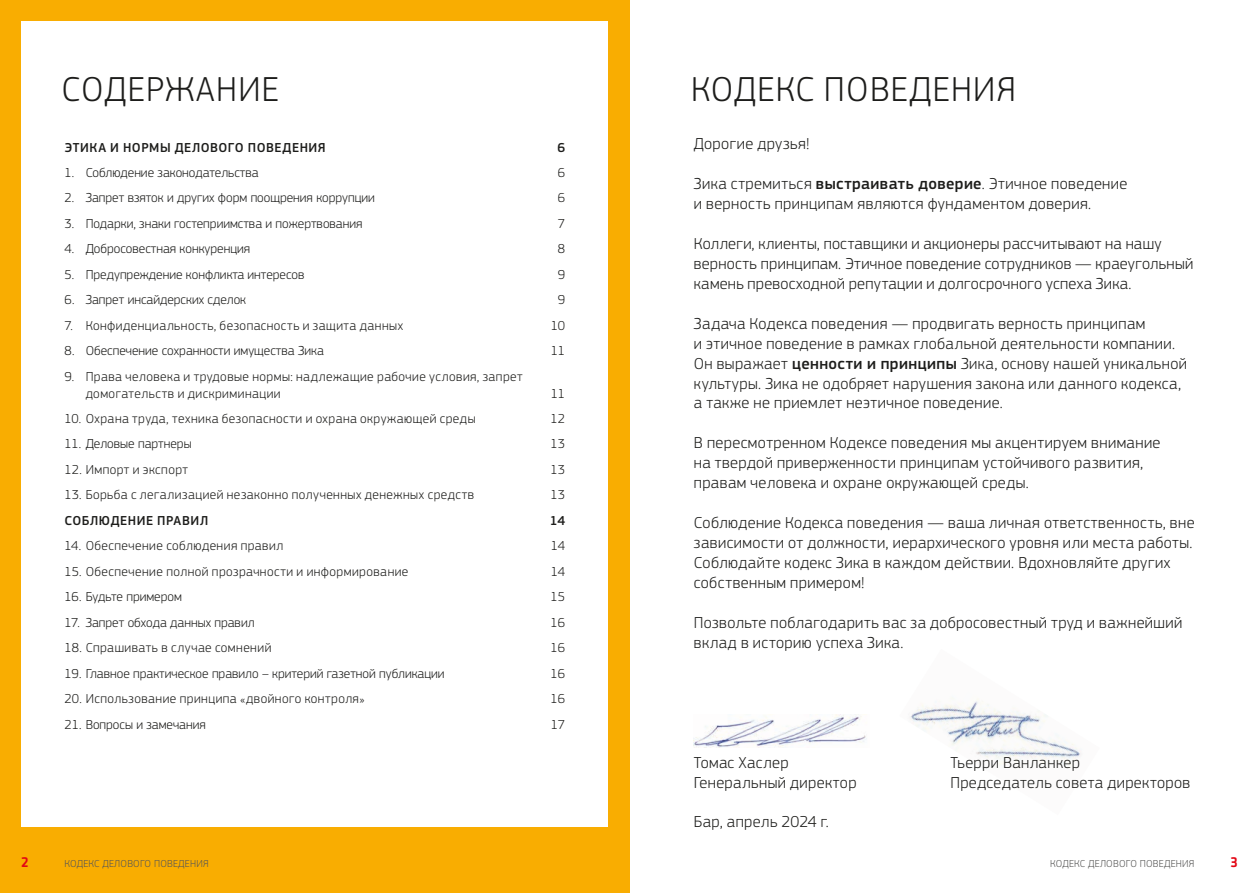
<style>
.page{position:relative;width:1259px;height:893px;background:#fff}
.page>*{position:absolute;margin:0;border:0;box-sizing:border-box;transform-origin:0 0}
.SI_Klavika_HL2{font:300 36px "PF Square Sans Pro";letter-spacing:.035em;color:#1d1d1b}
.SI_Klavica_HL2{font:300 36px "PF Square Sans Pro";letter-spacing:.035em;color:#1d1d1b}
.SI_Klavika_copy{font:300 16.5px/20px "PF Square Sans Pro";letter-spacing:.025em;color:#1d1d1b}
.t1{font:500 15px "Klavika";color:#e30614}
.SI_Klavika_copy-2{font:300 13.5px "PF Square Sans Pro";letter-spacing:.005em;color:#1d1d1b}
.SI_Klavika_copy-3{font:300 13.5px/17px "PF Square Sans Pro";letter-spacing:.035em;color:#1d1d1b}
.SI_Klavika_copy-4{font:500 13.5px "PF Square Sans Pro";letter-spacing:.04em;color:#1d1d1b}
.t2{font:300 10.5px "PF Square Sans Pro";letter-spacing:.02em;color:#575756}
.s1{font-weight:500}
</style>
<div class="page">
<div style="left:0;top:0;width:629px;height:893px;background:#f9ad01"></div>
<div style="left:21px;top:21px;width:587px;height:806px;background:#fff"></div>
<img style="left:910px;top:698px;width:171px;height:67px">
<img style="left:694px;top:714px;width:173px;height:33px">
<p class="SI_Klavica_HL2" style="left:62px;top:69px;width:219px">СОДЕРЖАНИЕ</p>
<p class="SI_Klavika_copy-4" style="left:65px;top:139px;width:263px">ЭТИКА И НОРМЫ ДЕЛОВОГО ПОВЕДЕНИЯ</p>
<p class="SI_Klavika_copy-4" style="left:557px;top:139px;width:9px">6</p>
<p class="SI_Klavika_copy-2" style="left:64px;top:165px;width:196px">1. Соблюдение законодательства</p>
<p class="SI_Klavika_copy-2" style="left:558px;top:165px;width:9px">6</p>
<p class="SI_Klavika_copy-2" style="left:64px;top:190px;width:312px">2. Запрет взяток и других форм поощрения коррупции</p>
<p class="SI_Klavika_copy-2" style="left:558px;top:190px;width:9px">6</p>
<p class="SI_Klavika_copy-2" style="left:64px;top:216px;width:299px">3. Подарки, знаки гостеприимства и пожертвования</p>
<p class="SI_Klavika_copy-2" style="left:558px;top:216px;width:9px">7</p>
<p class="SI_Klavika_copy-2" style="left:64px;top:241px;width:187px">4. Добросовестная конкуренция</p>
<p class="SI_Klavika_copy-2" style="left:558px;top:241px;width:9px">8</p>
<p class="SI_Klavika_copy-2" style="left:64px;top:266px;width:242px">5. Предупреждение конфликта интересов</p>
<p class="SI_Klavika_copy-2" style="left:558px;top:266px;width:9px">9</p>
<p class="SI_Klavika_copy-2" style="left:64px;top:292px;width:183px">6. Запрет инсайдерских сделок</p>
<p class="SI_Klavika_copy-2" style="left:558px;top:292px;width:9px">9</p>
<p class="SI_Klavika_copy-3" style="left:64px;top:317px;width:340px">7. Конфиденциальность, безопасность и защита данных</p>
<p class="SI_Klavika_copy-2" style="left:551px;top:317px;width:16px">10</p>
<p class="SI_Klavika_copy-2" style="left:64px;top:343px;width:261px">8. Обеспечение сохранности имущества Зика</p>
<p class="SI_Klavika_copy-2" style="left:551px;top:343px;width:16px">11</p>
<p class="SI_Klavika_copy-3" style="left:86px;top:368px;width:438px;text-indent:-21px">9. Права человека и трудовые нормы: надлежащие рабочие условия, запрет домогательств и дискриминации</p>
<p class="SI_Klavika_copy-2" style="left:551px;top:385px;width:16px">11</p>
<p class="SI_Klavika_copy-3" style="left:64px;top:410px;width:413px">10. Охрана труда, техника безопасности и охрана окружающей среды</p>
<p class="SI_Klavika_copy-2" style="left:550px;top:411px;width:16px">12</p>
<p class="SI_Klavika_copy-2" style="left:64px;top:436px;width:129px">11. Деловые партнеры</p>
<p class="SI_Klavika_copy-2" style="left:550px;top:436px;width:16px">13</p>
<p class="SI_Klavika_copy-3" style="left:64px;top:461px;width:125px">12. Импорт и экспорт</p>
<p class="SI_Klavika_copy-2" style="left:550px;top:462px;width:16px">13</p>
<p class="SI_Klavika_copy-3" style="left:64px;top:486px;width:411px">13. Борьба с легализацией незаконно полученных денежных средств</p>
<p class="SI_Klavika_copy-2" style="left:550px;top:487px;width:16px">13</p>
<p class="SI_Klavika_copy-4" style="left:65px;top:512px;width:145px">СОБЛЮДЕНИЕ ПРАВИЛ</p>
<p class="SI_Klavika_copy-4" style="left:550px;top:512px;width:17px">14</p>
<p class="SI_Klavika_copy-3" style="left:64px;top:537px;width:220px">14. Обеспечение соблюдения правил</p>
<p class="SI_Klavika_copy-2" style="left:551px;top:538px;width:16px">14</p>
<p class="SI_Klavika_copy-3" style="left:64px;top:563px;width:345px">15. Обеспечение полной прозрачности и информирование</p>
<p class="SI_Klavika_copy-2" style="left:551px;top:563px;width:16px">14</p>
<p class="SI_Klavika_copy-2" style="left:64px;top:589px;width:119px">16. Будьте примером</p>
<p class="SI_Klavika_copy-2" style="left:550px;top:589px;width:16px">15</p>
<p class="SI_Klavika_copy-2" style="left:64px;top:614px;width:192px">17. Запрет обхода данных правил</p>
<p class="SI_Klavika_copy-2" style="left:550px;top:614px;width:16px">16</p>
<p class="SI_Klavika_copy-3" style="left:64px;top:639px;width:208px">18. Спрашивать в случае сомнений</p>
<p class="SI_Klavika_copy-2" style="left:550px;top:640px;width:16px">16</p>
<p class="SI_Klavika_copy-2" style="left:64px;top:665px;width:382px">19. Главное практическое правило – критерий газетной публикации</p>
<p class="SI_Klavika_copy-2" style="left:550px;top:665px;width:16px">16</p>
<p class="SI_Klavika_copy-3" style="left:64px;top:690px;width:302px">20. Использование принципа «двойного контроля»</p>
<p class="SI_Klavika_copy-2" style="left:550px;top:691px;width:16px">16</p>
<p class="SI_Klavika_copy-2" style="left:64px;top:716px;width:143px">21. Вопросы и замечания</p>
<p class="SI_Klavika_copy-2" style="left:551px;top:716px;width:16px">17</p>
<p class="SI_Klavika_HL2" style="left:691px;top:69px;width:326px">КОДЕКС ПОВЕДЕНИЯ</p>
<p class="SI_Klavika_copy" style="left:694px;top:134px;width:117px">Дорогие друзья!</p>
<p class="SI_Klavika_copy" style="left:694px;top:173px;width:435px">Зика стремиться <span class="s1">выстраивать доверие</span>. Этичное поведение и верность принципам являются фундаментом доверия.</p>
<p class="SI_Klavika_copy" style="left:694px;top:233px;width:501px">Коллеги, клиенты, поставщики и акционеры рассчитывают на нашу верность принципам. Этичное поведение сотрудников — краеугольный камень превосходной репутации и долгосрочного успеха Зика.</p>
<p class="SI_Klavika_copy" style="left:694px;top:313px;width:494px">Задача Кодекса поведения — продвигать верность принципам<br>и этичное поведение в рамках глобальной деятельности компании.<br>Он выражает <span class="s1">ценности и принципы</span> Зика, основу нашей уникальной культуры. Зика не одобряет нарушения закона или данного кодекса, а также не приемлет неэтичное поведение.</p>
<p class="SI_Klavika_copy" style="left:694px;top:433px;width:468px">В пересмотренном Кодексе поведения мы акцентируем внимание на твердой приверженности принципам устойчивого развития, правам человека и охране окружающей среды.</p>
<p class="SI_Klavika_copy" style="left:694px;top:513px;width:502px">Соблюдение Кодекса поведения — ваша личная ответственность, вне зависимости от должности, иерархического уровня или места работы.<br>Соблюдайте кодекс Зика в каждом действии. Вдохновляйте других собственным примером!</p>
<p class="SI_Klavika_copy" style="left:694px;top:612px;width:490px">Позвольте поблагодарить вас за добросовестный труд и важнейший вклад в историю успеха Зика.</p>
<p class="SI_Klavika_copy" style="left:694px;top:752px;width:96px">Томас Хаслер</p>
<p class="SI_Klavika_copy" style="left:950px;top:752px;width:131px">Тьерри Ванланкер</p>
<p class="SI_Klavika_copy" style="left:694px;top:772px;width:164px">Генеральный директор</p>
<p class="SI_Klavika_copy" style="left:950px;top:772px;width:241px">Председатель совета директоров</p>
<p class="SI_Klavika_copy" style="left:694px;top:812px;width:136px">Бар, апрель 2024 г.</p>
<p class="t1" style="left:21px;top:852px;width:9px">2</p>
<p class="t2" style="left:64px;top:857px;width:146px">КОДЕКС ДЕЛОВОГО ПОВЕДЕНИЯ</p>
<p class="t2" style="left:1050px;top:857px;width:146px">КОДЕКС ДЕЛОВОГО ПОВЕДЕНИЯ</p>
<p class="t1" style="left:1230px;top:852px;width:9px">3</p>
</div>
